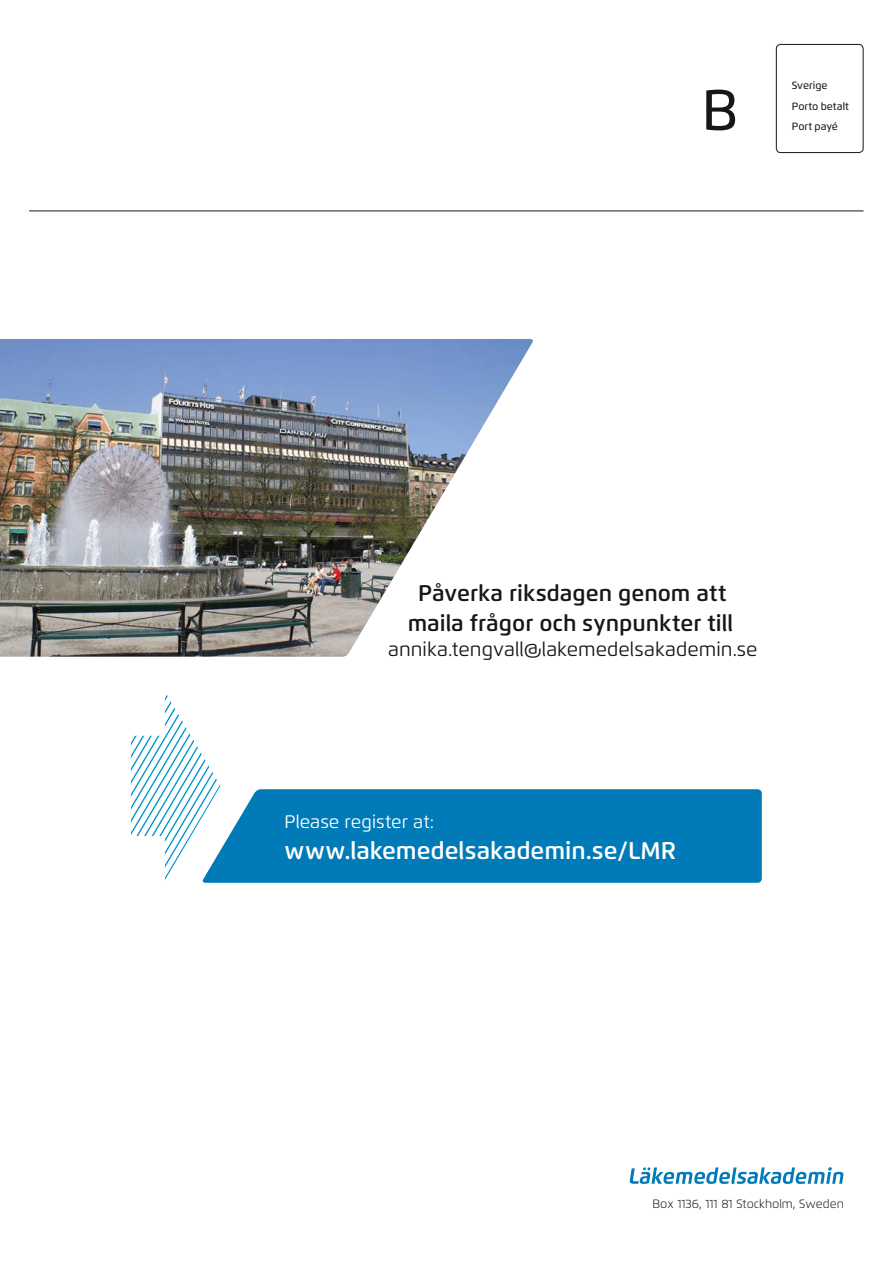
<style>
.page{position:relative;width:893px;height:1263px;background:#fff}
.page>*{position:absolute;margin:0;border:0;box-sizing:border-box;transform-origin:0 0}
.t1{font:500 57.3px "Flexo";color:#17171a}
.t2{font:600 24.15px "Flexo";color:#fff}
.t3{font:600 22.65px/29.4px "Flexo";color:#17171a;text-align:center}
.t4{font:19.65px "Flexo";color:#17171a}
.t5{font:18px "Flexo";color:#fff}
.t6{font:300 12px "Flexo";color:#17171a}
.t7{font:500 10.5px/20.4px "Flexo";color:#17171a}
</style>
<div class="page">
<div style="left:202px;top:789px;width:560px;height:94px;background:#007bb7"></div>
<svg style="left:131px;top:695px;width:89px;height:185px"></svg>
<img style="left:1px;top:339px;width:532px;height:318px">
<svg style="left:29px;top:44px;width:835px;height:168px"></svg>
<svg style="left:630px;top:1167px;width:213px;height:17px"></svg>
<h1 class="t1" style="left:701px;top:86px;width:38px">B</h1>
<p class="t7" style="left:792px;top:76px;width:59px">Sverige<br>Porto betalt<br>Port payé</p>
<p class="t3" style="left:408px;top:580px;width:327px">Påverka riksdagen genom att maila frågor och synpunkter till</p>
<p class="t4" style="left:388px;top:641px;width:371px">annika.tengvall@lakemedelsakademin.se</p>
<p class="t5" style="left:285px;top:814px;width:151px">Please register at:</p>
<p class="t2" style="left:285px;top:841px;width:393px">www.lakemedelsakademin.se/LMR</p>
<p class="t6" style="left:652px;top:1199px;width:193px">Box 1136, 111 81 Stockholm, Sweden</p>
</div>
